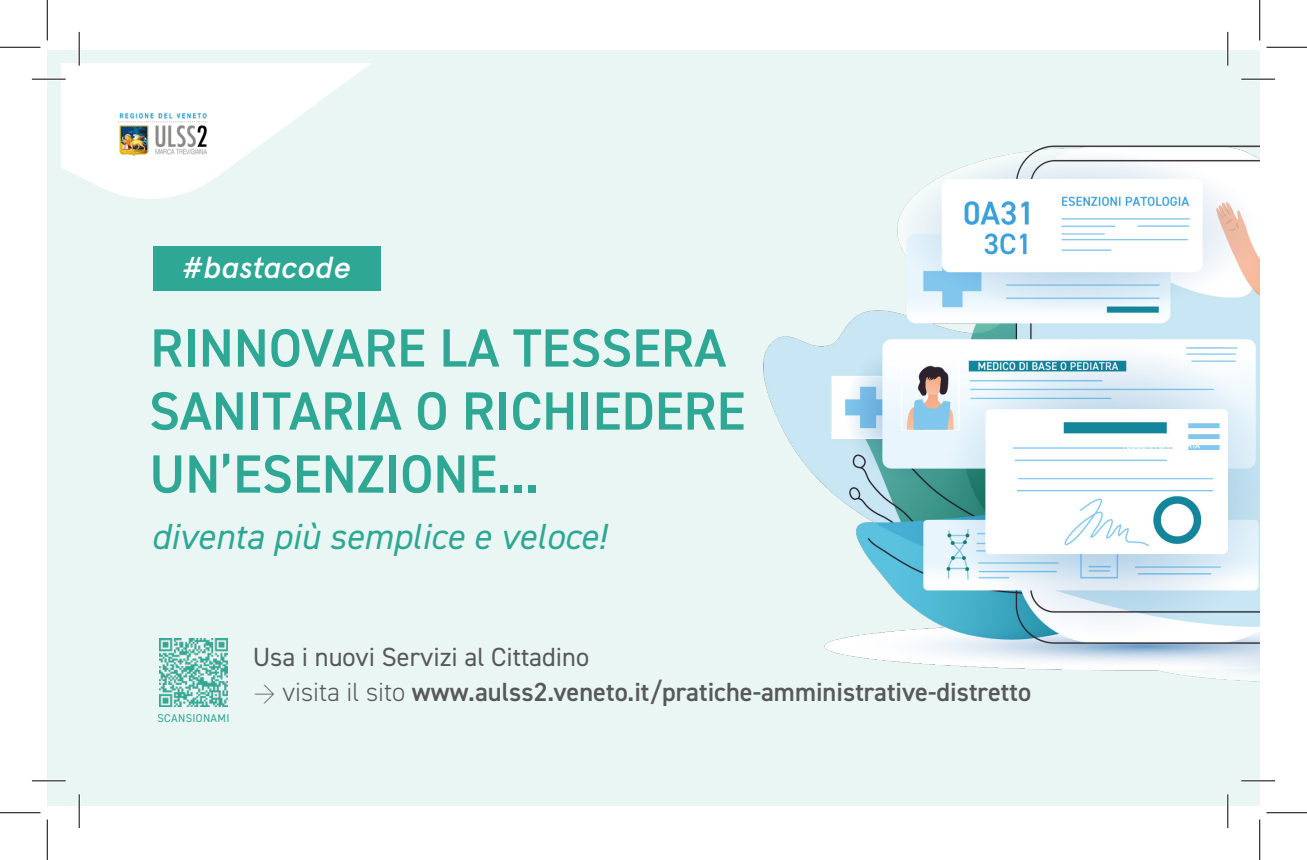
<style>
.page{position:relative;width:1307px;height:860px;background:#fff}
.page>*{position:absolute;margin:0;border:0;box-sizing:border-box;transform-origin:0 0}
.t1{font:600 54px/63px "DIN2014";color:#2ea794}
.t2{font:italic 36.45px "DIN2014";color:#2ea794}
.t3{font:italic 500 30.15px "Apercu";color:#fff}
.t4{font:600 26.32px "DIN2014";color:#57585a}
.t5{font:26.32px "DIN2014";color:#57585a}
.t6{font:11.25px "DIN2014";letter-spacing:.03em;color:#2ea794}
.s1{font-weight:300}
</style>
<div class="page">
<div style="left:47px;top:50px;width:1212px;height:756px;background:#eaf6f4"></div>
<svg style="left:61px;top:63px;width:310px;height:136px"></svg>
<img style="left:116px;top:110px;width:94px;height:47px">
<div style="left:153px;top:246px;width:227px;height:45px;background:#2ea794"></div>
<img style="left:763px;top:145px;width:496px;height:537px">
<img style="left:160px;top:639px;width:67px;height:67px">
<hr style="left:32px;top:78px;width:34px;height:3px;background:#fff">
<hr style="left:1241px;top:78px;width:33px;height:3px;background:#fff">
<hr style="left:32px;top:779px;width:34px;height:3px;background:#fff">
<hr style="left:1241px;top:779px;width:33px;height:3px;background:#fff">
<hr style="left:78px;top:32px;width:3px;height:34px;background:#fff">
<hr style="left:78px;top:794px;width:3px;height:34px;background:#fff">
<hr style="left:1226px;top:32px;width:3px;height:34px;background:#fff">
<hr style="left:1226px;top:794px;width:3px;height:34px;background:#fff">
<hr style="left:32px;top:79px;width:34px;height:1px;background:#000">
<hr style="left:1241px;top:79px;width:33px;height:1px;background:#000">
<hr style="left:32px;top:780px;width:34px;height:1px;background:#000">
<hr style="left:1241px;top:780px;width:33px;height:1px;background:#000">
<hr style="left:79px;top:32px;width:1px;height:34px;background:#000">
<hr style="left:79px;top:794px;width:1px;height:34px;background:#000">
<hr style="left:1227px;top:32px;width:1px;height:34px;background:#000">
<hr style="left:1227px;top:794px;width:1px;height:34px;background:#000">
<hr style="left:0;top:47px;width:40px;height:1px;background:#000">
<hr style="left:1266px;top:47px;width:40px;height:1px;background:#000">
<hr style="left:0;top:812px;width:40px;height:1px;background:#000">
<hr style="left:1266px;top:812px;width:40px;height:1px;background:#000">
<hr style="left:47px;top:0;width:1px;height:40px;background:#000">
<hr style="left:47px;top:819px;width:1px;height:41px;background:#000">
<hr style="left:1259px;top:0;width:1px;height:40px;background:#000">
<hr style="left:1259px;top:819px;width:1px;height:41px;background:#000">
<p class="t3" style="left:182px;top:249px;width:170px">#bastacode</p>
<h1 class="t1" style="left:149px;top:315px;width:598px">RINNOVARE LA TESSERA<br>SANITARIA O RICHIEDERE<br>UN’ESENZIONE...</h1>
<h2 class="t2" style="left:151px;top:513px;width:456px">diventa più semplice e veloce!</h2>
<p class="t5" style="left:253px;top:640px;width:338px">Usa i nuovi Servizi al Cittadino</p>
<p class="t6" style="left:157px;top:711px;width:73px">SCANSIONAMI</p>
<p class="t4" style="left:253px;top:674px;width:779px"><span class="s1">→ visita il sito</span> www.aulss2.veneto.it/pratiche-amministrative-distretto</p>
</div>
